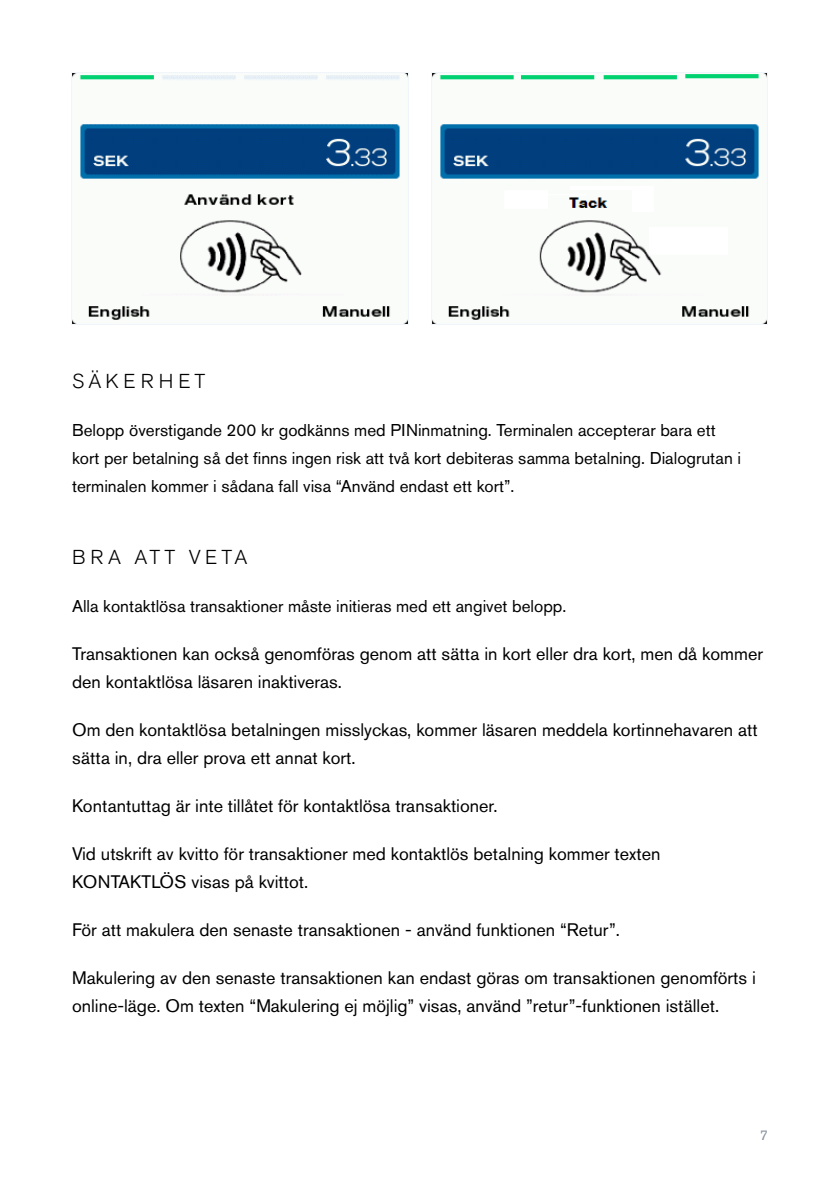
<style>
.page{position:relative;width:840px;height:1191px;background:#fff}
.page>*{position:absolute;margin:0;border:0;box-sizing:border-box;transform-origin:0 0}
.t1{font:300 20px "Akzidenz Grotesk Pro";letter-spacing:.21em;color:#000}
.t2{font:300 20px "Akzidenz Grotesk Pro";letter-spacing:.23em;color:#000}
.t3{font:18px/28px "Akzidenz Grotesk Pro";color:#000101}
.t4{font:17px/28px "Akzidenz Grotesk Pro";color:#000101}
.t5{font:14px "Akzidenz Grotesk Pro";color:#88929f}
</style>
<div class="page">
<img style="left:72px;top:72px;width:336px;height:253px">
<img style="left:431px;top:72px;width:336px;height:253px">
<p class="t2" style="left:72px;top:368px;width:135px">SÄKERHET</p>
<p class="t4" style="left:72px;top:416px;width:670px">Belopp överstigande 200 kr godkänns med PINinmatning. Terminalen accepterar bara ett kort per betalning så det finns ingen risk att två kort debiteras samma betalning. Dialogrutan i terminalen kommer i sådana fall visa “Använd endast ett kort”.</p>
<p class="t1" style="left:72px;top:544px;width:176px">BRA ATT VETA</p>
<p class="t4" style="left:72px;top:592px;width:493px">Alla kontaktlösa transaktioner måste initieras med ett angivet belopp.</p>
<p class="t3" style="left:72px;top:640px;width:692px">Transaktionen kan också genomföras genom att sätta in kort eller dra kort, men då kommer den kontaktlösa läsaren inaktiveras.</p>
<p class="t3" style="left:72px;top:716px;width:686px">Om den kontaktlösa betalningen misslyckas, kommer läsaren meddela kortinnehavaren att sätta in, dra eller prova ett annat kort.</p>
<p class="t3" style="left:72px;top:792px;width:424px">Kontantuttag är inte tillåtet för kontaktlösa transaktioner.</p>
<p class="t3" style="left:72px;top:840px;width:589px">Vid utskrift av kvitto för transaktioner med kontaktlös betalning kommer texten<br>KONTAKTLÖS visas på kvittot.</p>
<p class="t3" style="left:72px;top:916px;width:546px">För att makulera den senaste transaktionen - använd funktionen “Retur”.</p>
<p class="t3" style="left:72px;top:964px;width:684px">Makulering av den senaste transaktionen kan endast göras om transaktionen genomförts i online-läge. Om texten “Makulering ej möjlig” visas, använd ”retur”-funktionen istället.</p>
<p class="t5" style="left:759px;top:1126px;width:10px">7</p>
</div>
